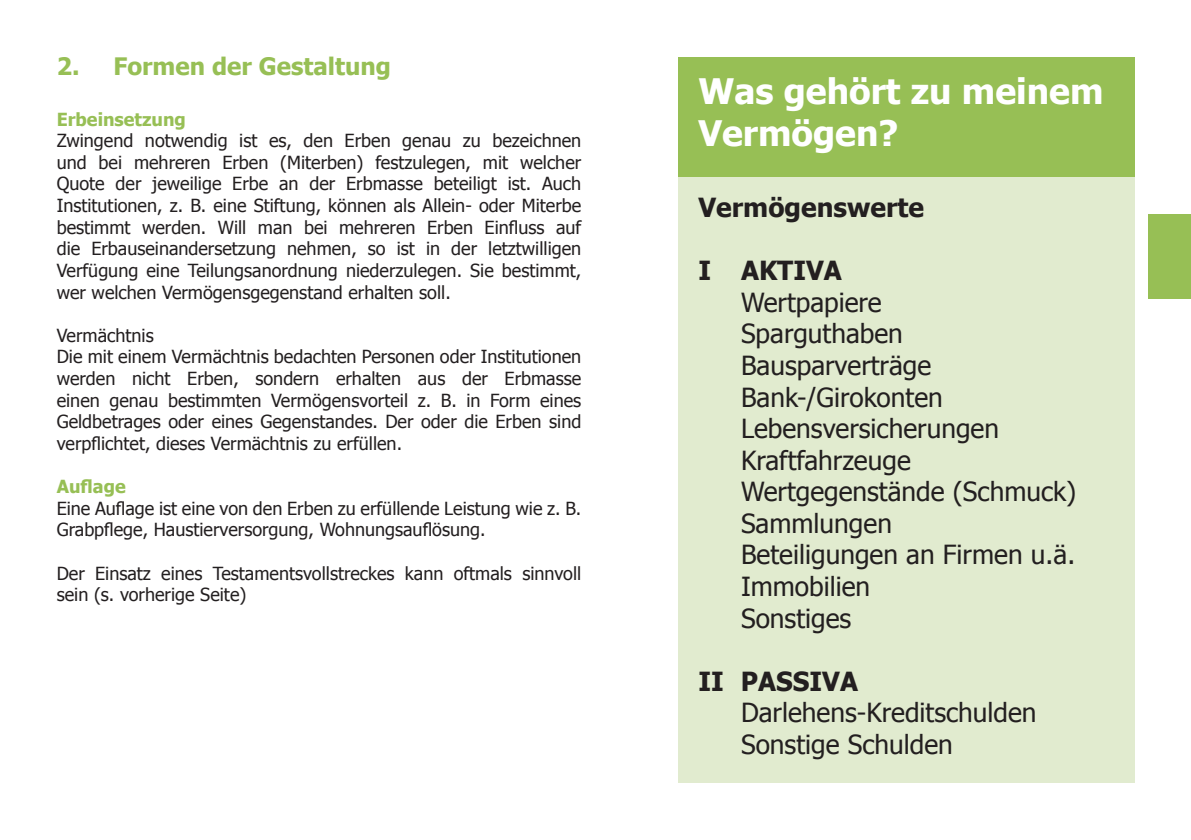
<style>
.page{position:relative;width:1191px;height:840px;background:#fff}
.page>*{position:absolute;margin:0;border:0;box-sizing:border-box;transform-origin:0 0}
.Überschrift_weiß{font:700 35px/42px "Tahoma";color:#fff}
.Text_1-spaltig_schwa{font:26.2px "Tahoma";color:#231f20}
.Text_1-spaltig_fett{font:700 26.2px "Tahoma";color:#231f20}
.Überschrift_2{font:700 24px "Tahoma";color:#97bf55}
.Text_1-spaltig_schwa-2{font:18px/21.6px "Tahoma";color:#231f20;text-align:justify}
.Absatz_2_1-spaltig{font:700 18px "Tahoma";color:#97bf55}
</style>
<div class="page">
<div style="left:1148px;top:214px;width:43px;height:84px;background:#97bf55"></div>
<div style="left:678px;top:176px;width:456px;height:606px;background:#e1ebcf"></div>
<div style="left:678px;top:57px;width:456px;height:119px;background:#97bf55"></div>
<p class="Überschrift_2" style="left:57px;top:49px;width:336px">2. Formen der Gestaltung</p>
<p class="Absatz_2_1-spaltig" style="left:57px;top:106px;width:131px">Erbeinsetzung</p>
<p class="Text_1-spaltig_schwa-2" style="left:57px;top:129px;width:526px">Zwingend notwendig ist es, den Erben genau zu bezeichnen und bei mehreren Erben (Miterben) festzulegen, mit welcher Quote der jeweilige Erbe an der Erbmasse beteiligt ist. Auch Institutionen, z. B. eine Stiftung, können als Allein- oder Miterbe bestimmt werden. Will man bei mehreren Erben Einfluss auf die Erbauseinandersetzung nehmen, so ist in der letztwilligen Verfügung eine Teilungsanordnung niederzulegen. Sie bestimmt, wer welchen Vermögensgegenstand erhalten soll.</p>
<p class="Text_1-spaltig_schwa-2" style="left:57px;top:323px;width:98px">Vermächtnis</p>
<p class="Text_1-spaltig_schwa-2" style="left:57px;top:345px;width:526px">Die mit einem Vermächtnis bedachten Personen oder Institutionen werden nicht Erben, sondern erhalten aus der Erbmasse einen genau bestimmten Vermögensvorteil z. B. in Form eines Geldbetrages oder eines Gegenstandes. Der oder die Erben sind verpflichtet, dieses Vermächtnis zu erfüllen.</p>
<p class="Absatz_2_1-spaltig" style="left:57px;top:473px;width:70px">Auflage</p>
<p class="Text_1-spaltig_schwa-2" style="left:57px;top:496px;width:526px">Eine Auflage ist eine von den Erben zu erfüllende Leistung wie z. B.<br>Grabpflege, Haustierversorgung, Wohnungsauflösung.</p>
<p class="Text_1-spaltig_schwa-2" style="left:57px;top:561px;width:526px">Der Einsatz eines Testamentsvollstreckes kann oftmals sinnvoll sein (s. vorherige Seite)</p>
<p class="Überschrift_weiß" style="left:698px;top:68px;width:406px">Was gehört zu meinem<br>Vermögen?</p>
<p class="Text_1-spaltig_fett" style="left:698px;top:189px;width:227px">Vermögenswerte</p>
<p class="Text_1-spaltig_fett" style="left:698px;top:252px;width:145px">I AKTIVA</p>
<p class="Text_1-spaltig_schwa" style="left:741px;top:284px;width:142px">Wertpapiere</p>
<p class="Text_1-spaltig_schwa" style="left:741px;top:316px;width:163px">Sparguthaben</p>
<p class="Text_1-spaltig_schwa" style="left:741px;top:347px;width:192px">Bausparverträge</p>
<p class="Text_1-spaltig_schwa" style="left:741px;top:379px;width:203px">Bank-/Girokonten</p>
<p class="Text_1-spaltig_schwa" style="left:741px;top:411px;width:259px">Lebensversicherungen</p>
<p class="Text_1-spaltig_schwa" style="left:741px;top:442px;width:171px">Kraftfahrzeuge</p>
<p class="Text_1-spaltig_schwa" style="left:741px;top:474px;width:337px">Wertgegenstände (Schmuck)</p>
<p class="Text_1-spaltig_schwa" style="left:741px;top:505px;width:152px">Sammlungen</p>
<p class="Text_1-spaltig_schwa" style="left:741px;top:537px;width:336px">Beteiligungen an Firmen u.ä.</p>
<p class="Text_1-spaltig_schwa" style="left:741px;top:568px;width:131px">Immobilien</p>
<p class="Text_1-spaltig_schwa" style="left:741px;top:600px;width:112px">Sonstiges</p>
<p class="Text_1-spaltig_fett" style="left:698px;top:662px;width:161px">II PASSIVA</p>
<p class="Text_1-spaltig_schwa" style="left:741px;top:694px;width:297px">Darlehens-Kreditschulden</p>
<p class="Text_1-spaltig_schwa" style="left:741px;top:726px;width:213px">Sonstige Schulden</p>
</div>
